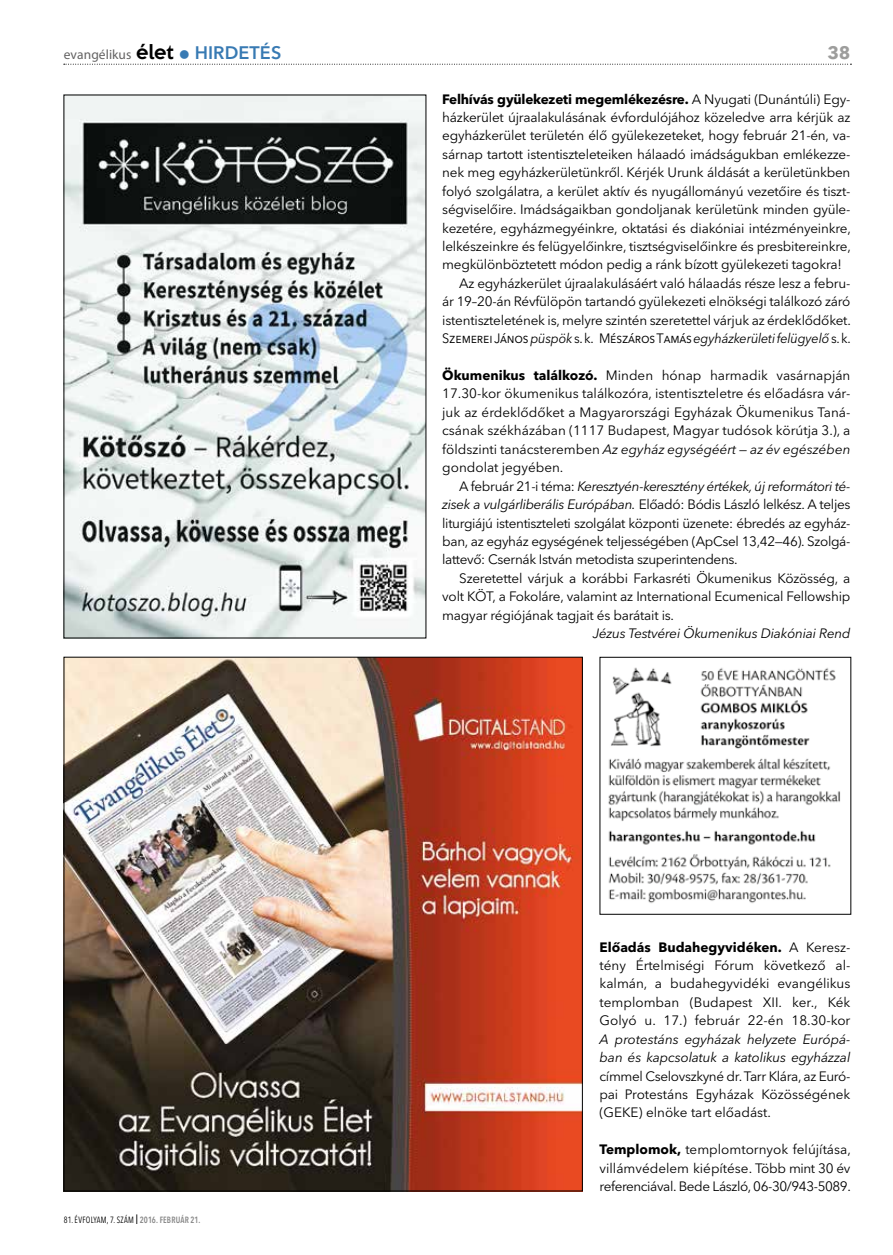
<style>
.page{position:relative;width:893px;height:1255px;background:#fff}
.page>*{position:absolute;margin:0;border:0;box-sizing:border-box;transform-origin:0 0}
.t1{font:700 18px "Avenir Next LT Pro";color:#9d9d9c}
.t2{font:13.5px/18.5px "Avenir Next LT Pro";letter-spacing:-.015em;color:#000;text-align:justify}
.t3{font:italic 13.5px/18.5px "Avenir Next LT Pro";letter-spacing:-.01em;color:#000}
.t4{font:13.5px "Avenir Next LT Pro";letter-spacing:-.015em;color:#000;scale:.95 1}
.t5{font:700 13.5px "Avenir Next LT Pro";letter-spacing:-.015em;color:#000}
.t6{font:13.5px "Myriad Pro";letter-spacing:.005em;color:#646363}
.t7{font:condensed 9px "Avenir Next LT Pro";letter-spacing:.035em;color:#000;scale:.9 1}
.s1{font-family:"Keep Calm";font-weight:500;font-size:18px;color:#000}
.s2{color:#387ab3}
.s3{font-family:"Avenir Next LT Pro";font-weight:600;font-size:18px;color:#387ab3}
.s4{font-weight:400}
.s5{font-style:italic}
.s6{font-weight:700}
.s7{font-size:13.5px}
.s8{font-weight:600;color:#878787}
</style>
<div class="page">
<svg style="left:64px;top:64px;width:787px;height:1px"></svg>
<img style="left:66px;top:659px;width:515px;height:530px">
<img style="left:66px;top:97px;width:358px;height:539px">
<img style="left:608px;top:667px;width:233px;height:236px">
<p class="t6" style="left:64px;top:46px;width:219px">evangélikus <span class="s1">élet</span> <span class="s2">●</span> <span class="s3">HIRDETÉS</span></p>
<h1 class="t1" style="left:827px;top:42px;width:25px">38</h1>
<p class="t5" style="left:442px;top:90px;width:410px">Felhívás gyülekezeti megemlékezésre. <span class="s4">A Nyugati (Dunántúli) Egy-</span></p>
<p class="t2" style="left:442px;top:108px;width:410px">házkerület újraalakulásának évfordulójához közeledve arra kérjük az</p>
<p class="t2" style="left:442px;top:126px;width:410px">egyházkerület területén élő gyülekezeteket, hogy február 21-én, va-</p>
<p class="t2" style="left:442px;top:145px;width:410px">sárnap tartott istentiszteleteiken hálaadó imádságukban emlékezze-</p>
<p class="t2" style="left:442px;top:163px;width:410px">nek meg egyházkerületünkről. Kérjék Urunk áldását a kerületünkben</p>
<p class="t2" style="left:442px;top:182px;width:410px">folyó szolgálatra, a kerület aktív és nyugállományú vezetőire és tiszt-</p>
<p class="t2" style="left:442px;top:200px;width:410px">ségviselőire. Imádságaikban gondoljanak kerületünk minden gyüle-</p>
<p class="t2" style="left:442px;top:219px;width:410px">kezetére, egyházmegyéinkre, oktatási és diakóniai intézményeinkre,</p>
<p class="t2" style="left:442px;top:237px;width:410px">lelkészeinkre és felügyelőinkre, tisztségviselőinkre és presbitereinkre,</p>
<p class="t2" style="left:442px;top:255px;width:401px">megkülönböztetett módon pedig a ránk bízott gyülekezeti tagokra!</p>
<p class="t2" style="left:459px;top:274px;width:393px">Az egyházkerület újraalakulásáért való hálaadás része lesz a febru-</p>
<p class="t2" style="left:442px;top:292px;width:410px">ár 19–20-án Révfülöpön tartandó gyülekezeti elnökségi találkozó záró</p>
<p class="t2" style="left:442px;top:311px;width:410px">istentiszteletének is, melyre szintén szeretettel várjuk az érdeklődőket.</p>
<p class="t4" style="left:442px;top:330px;width:432px">Szemerei János <span class="s5">püspök</span> s. k. Mészáros Tamás <span class="s5">egyházkerületi felügyelő</span> s. k.</p>
<p class="t2" style="left:442px;top:366px;width:410px"><span class="s6">Ökumenikus találkozó.</span> Minden hónap harmadik vasárnapján 17.30-kor ökumenikus találkozóra, istentiszteletre és előadásra vár&shy;juk az érdeklődőket a Magyarországi Egyházak Ökumenikus Taná&shy;csának székházában (1117 Budapest, Magyar tudósok körútja 3.), a földszinti tanácsteremben <span class="s5">Az egyház egységéért — az év egészében </span>gondolat jegyében.</p>
<p class="t2" style="left:442px;top:476px;width:410px;text-indent:17px">A február 21-i téma: <span class="s5">Keresztyén-keresztény értékek, új reformátori té&shy;zisek a vulgárliberális Európában.</span> Előadó: Bódis László lelkész. A teljes liturgiájú istentiszteleti szolgálat központi üzenete: ébredés az egyház&shy;ban, az egyház egységének teljességében (ApCsel 13,42—46). Szolgá&shy;lattevő: Csernák István metodista szuperintendens.</p>
<p class="t2" style="left:442px;top:569px;width:410px;text-indent:17px">Szeretettel várjuk a korábbi Farkasréti Ökumenikus Közösség, a volt KÖT, a Fokoláre, valamint az International Ecumenical Fellowship magyar régiójának tagjait és barátait is.</p>
<p class="t3" style="left:593px;top:624px;width:259px">Jézus Testvérei Ökumenikus Diakóniai Rend</p>
<p class="t7" style="left:64px;top:1214px;width:153px">81. ÉVFOLYAM, 7. SZÁM <span class="s7">I</span> <span class="s8">2016. FEBRUÁR 21.</span></p>
<p class="t2" style="left:600px;top:937px;width:252px"><span class="s6">Előadás Budahegyvidéken.</span> A Keresz&shy;tény Értelmiségi Fórum következő al&shy;kalmán, a budahegyvidéki evangélikus templomban (Budapest XII. ker., Kék Golyó u. 17.) február 22-én 18.30-kor</p>
<p class="t3" style="left:600px;top:1029px;width:252px">A protestáns egyházak helyzete Európá&shy;ban és kapcsolatuk a katolikus egyházzal</p>
<p class="t2" style="left:600px;top:1066px;width:252px;text-align:left">címmel Cselovszkyné dr. Tarr Klára, az Euró-- pai Protestáns Egyházak Közösségének (GEKE) elnöke tart előadást.</p>
<p class="t2" style="left:600px;top:1140px;width:253px"><span class="s6">Templomok,</span> templomtornyok felújítása, villámvédelem kiépítése. Több mint 30 év referenciával. Bede László, 06-30/943-5089.</p>
</div>
